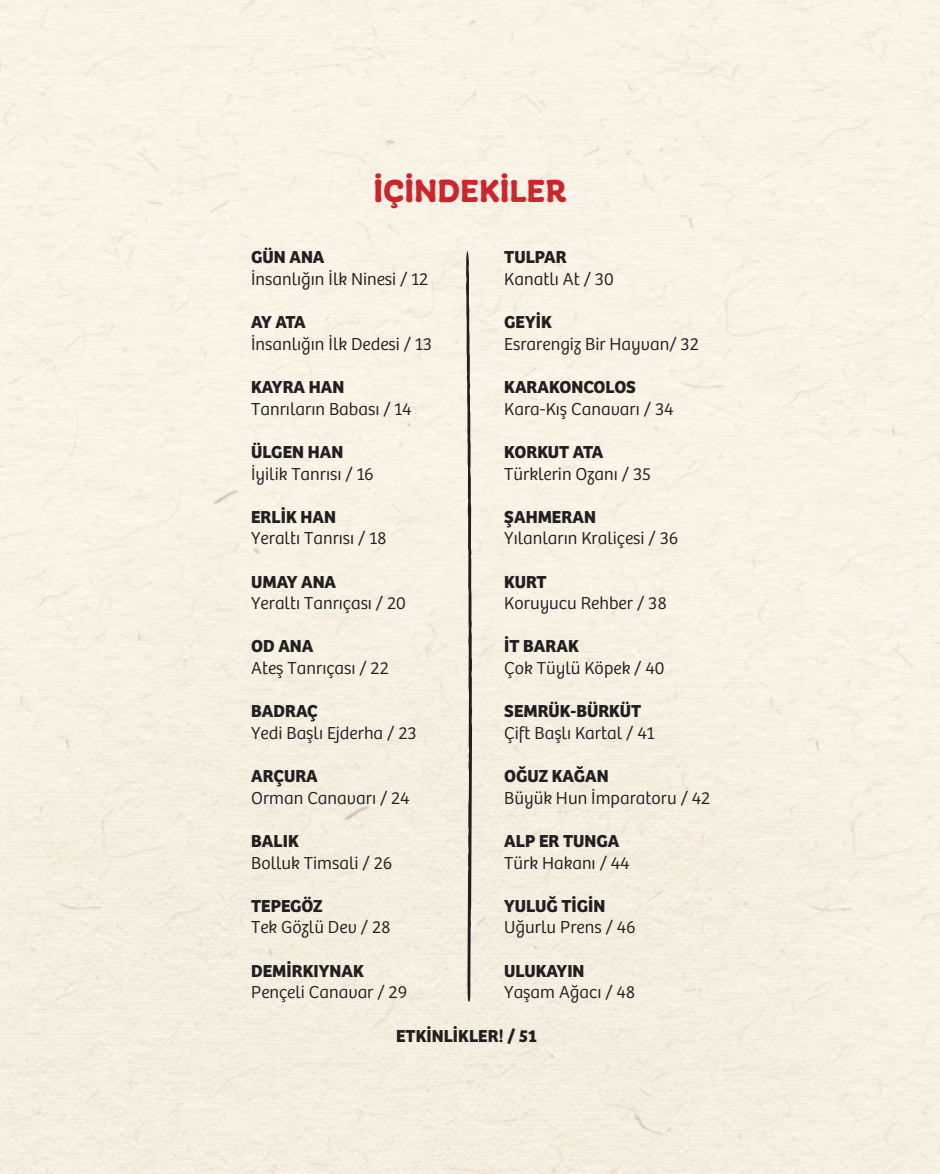
<style>
.page{position:relative;width:940px;height:1174px;background:#fff}
.page>*{position:absolute;margin:0;border:0;box-sizing:border-box;transform-origin:0 0}
.t1{font:700 33px "Giulia Plain";color:#d1232a}
.t2{font:300 18px "Bree";color:#231f20}
.t3{font:700 18px "Bree";color:#231f20}
</style>
<div class="page">
<svg style="left:466px;top:250px;width:6px;height:752px;background:#8f8b84"></svg>
<p class="t1" style="left:373px;top:171px;width:194px">İÇİNDEKİLER</p>
<p class="t3" style="left:251px;top:243px;width:75px">GÜN ANA</p>
<p class="t2" style="left:251px;top:269px;width:178px">İnsanlığın İlk Ninesi / 12</p>
<p class="t3" style="left:251px;top:308px;width:56px">AY ATA</p>
<p class="t2" style="left:251px;top:334px;width:182px">İnsanlığın İlk Dedesi / 13</p>
<p class="t3" style="left:251px;top:373px;width:95px">KAYRA HAN</p>
<p class="t2" style="left:251px;top:398px;width:162px">Tanrıların Babası / 14</p>
<p class="t3" style="left:251px;top:437px;width:94px">ÜLGEN HAN</p>
<p class="t2" style="left:251px;top:463px;width:124px">İyilik Tanrısı / 16</p>
<p class="t3" style="left:251px;top:502px;width:86px">ERLİK HAN</p>
<p class="t2" style="left:251px;top:528px;width:137px">Yeraltı Tanrısı / 18</p>
<p class="t3" style="left:251px;top:567px;width:87px">UMAY ANA</p>
<p class="t2" style="left:251px;top:593px;width:156px">Yeraltı Tanrıçası / 20</p>
<p class="t3" style="left:251px;top:632px;width:64px">OD ANA</p>
<p class="t2" style="left:251px;top:658px;width:139px">Ateş Tanrıçası / 22</p>
<p class="t3" style="left:251px;top:697px;width:68px">BADRAÇ</p>
<p class="t2" style="left:251px;top:722px;width:167px">Yedi Başlı Ejderha / 23</p>
<p class="t3" style="left:251px;top:761px;width:68px">ARÇURA</p>
<p class="t2" style="left:251px;top:787px;width:160px">Orman Canavarı / 24</p>
<p class="t3" style="left:251px;top:826px;width:49px">BALIK</p>
<p class="t2" style="left:251px;top:852px;width:143px">Bolluk Timsali / 26</p>
<p class="t3" style="left:251px;top:891px;width:73px">TEPEGÖZ</p>
<p class="t2" style="left:251px;top:917px;width:141px">Tek Gözlü Dev / 28</p>
<p class="t3" style="left:251px;top:956px;width:114px">DEMİRKIYNAK</p>
<p class="t2" style="left:251px;top:982px;width:158px">Pençeli Canavar / 29</p>
<p class="t3" style="left:504px;top:243px;width:64px">TULPAR</p>
<p class="t2" style="left:504px;top:269px;width:111px">Kanatlı At / 30</p>
<p class="t3" style="left:504px;top:308px;width:49px">GEYİK</p>
<p class="t2" style="left:504px;top:334px;width:196px">Esrarengiz Bir Hayvan/ 32</p>
<p class="t3" style="left:504px;top:373px;width:133px">KARAKONCOLOS</p>
<p class="t2" style="left:504px;top:398px;width:171px">Kara-Kış Canavarı / 34</p>
<p class="t3" style="left:504px;top:437px;width:101px">KORKUT ATA</p>
<p class="t2" style="left:504px;top:463px;width:148px">Türklerin Ozanı / 35</p>
<p class="t3" style="left:504px;top:502px;width:93px">ŞAHMERAN</p>
<p class="t2" style="left:504px;top:528px;width:176px">Yılanların Kraliçesi / 36</p>
<p class="t3" style="left:504px;top:567px;width:44px">KURT</p>
<p class="t2" style="left:504px;top:593px;width:164px">Koruyucu Rehber / 38</p>
<p class="t3" style="left:504px;top:632px;width:76px">İT BARAK</p>
<p class="t2" style="left:504px;top:658px;width:162px">Çok Tüylü Köpek / 40</p>
<p class="t3" style="left:504px;top:697px;width:139px">SEMRÜK-BÜRKÜT</p>
<p class="t2" style="left:504px;top:722px;width:151px">Çift Başlı Kartal / 41</p>
<p class="t3" style="left:504px;top:761px;width:106px">OĞUZ KAĞAN</p>
<p class="t2" style="left:504px;top:787px;width:208px">Büyük Hun İmparatoru / 42</p>
<p class="t3" style="left:504px;top:826px;width:117px">ALP ER TUNGA</p>
<p class="t2" style="left:504px;top:852px;width:127px">Türk Hakanı / 44</p>
<p class="t3" style="left:504px;top:891px;width:103px">YULUĞ TİGİN</p>
<p class="t2" style="left:504px;top:917px;width:133px">Uğurlu Prens / 46</p>
<p class="t3" style="left:504px;top:956px;width:82px">ULUKAYIN</p>
<p class="t2" style="left:504px;top:982px;width:133px">Yaşam Ağacı / 48</p>
<p class="t3" style="left:396px;top:1022px;width:142px">ETKİNLİKLER! / 51</p>
</div>
